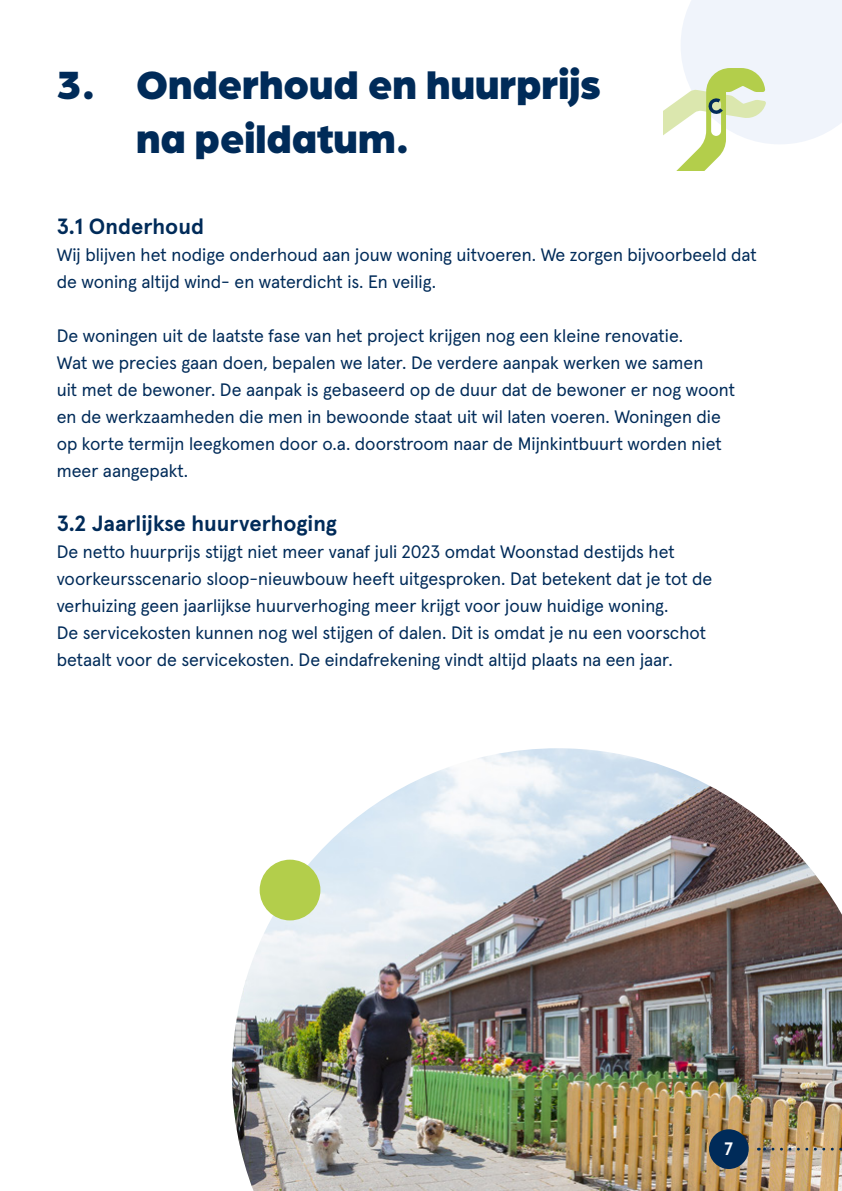
<style>
.page{position:relative;width:842px;height:1191px;background:#fff}
.page>*{position:absolute;margin:0;border:0;box-sizing:border-box;transform-origin:0 0}
.t1{font:900 42px/54px "Arboria";color:#002b59}
.t2{font:700 22px "Apercu Pro";color:#002b59}
.t3{font:18px/27px "Apercu Pro";color:#002b59}
.t4{font:700 18px "Apercu Pro";color:#fff}
</style>
<div class="page">
<img style="left:232px;top:748px;width:610px;height:443px">
<div style="left:260px;top:859px;width:60px;height:61px;background:#b3ce4b;border-radius:50%"></div>
<svg style="left:663px;top:0;width:179px;height:170px"></svg>
<svg style="left:758px;top:1147px;width:84px;height:3px"></svg>
<div style="left:709px;top:1129px;width:40px;height:40px;background:#002b59;border-radius:50%"></div>
<h1 class="t1" style="left:136px;top:55px;width:466px;text-indent:-79px">3. Onderhoud en huurprijs na peildatum.</h1>
<p class="t2" style="left:57px;top:209px;width:149px">3.1 Onderhoud</p>
<p class="t3" style="left:57px;top:240px;width:702px">Wij blijven het nodige onderhoud aan jouw woning uitvoeren. We zorgen bijvoorbeeld dat de woning altijd wind- en waterdicht is. En veilig.</p>
<p class="t3" style="left:57px;top:321px;width:680px">De woningen uit de laatste fase van het project krijgen nog een kleine renovatie.<br>Wat we precies gaan doen, bepalen we later. De verdere aanpak werken we samen<br>uit met de bewoner. De aanpak is gebaseerd op de duur dat de bewoner er nog woont en de werkzaamheden die men in bewoonde staat uit wil laten voeren. Woningen die op korte termijn leegkomen door o.a. doorstroom naar de Mijnkintbuurt worden niet meer aangepakt.</p>
<p class="t2" style="left:57px;top:506px;width:282px">3.2 Jaarlijkse huurverhoging</p>
<p class="t3" style="left:57px;top:537px;width:657px">De netto huurprijs stijgt niet meer vanaf juli 2023 omdat Woonstad destijds het voorkeursscenario sloop-nieuwbouw heeft uitgesproken. Dat betekent dat je tot de verhuizing geen jaarlijkse huurverhoging meer krijgt voor jouw huidige woning.<br>De servicekosten kunnen nog wel stijgen of dalen. Dit is omdat je nu een voorschot betaalt voor de servicekosten. De eindafrekening vindt altijd plaats na een jaar.</p>
<p class="t4" style="left:724px;top:1134px;width:10px">7</p>
</div>
